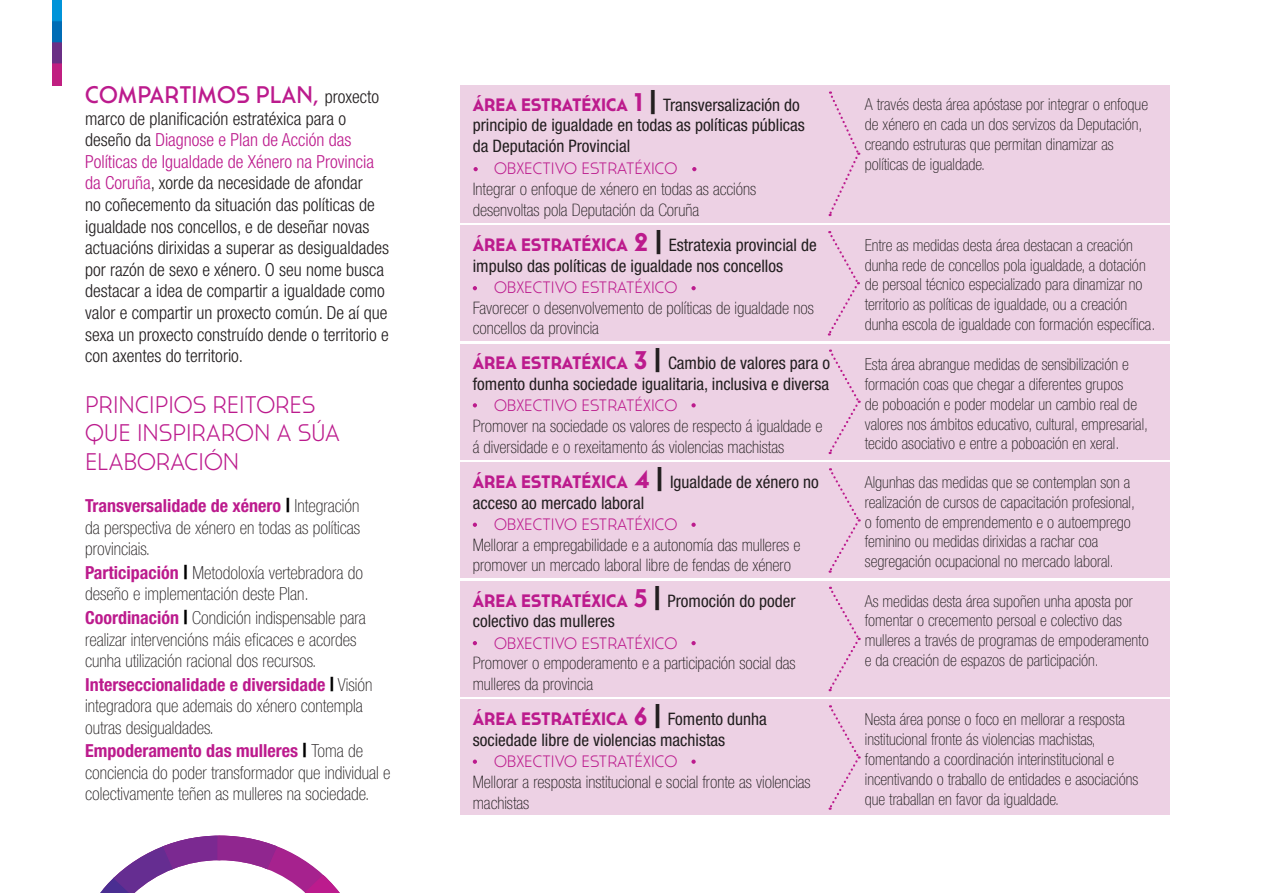
<style>
.page{position:relative;width:1263px;height:893px;background:#fff}
.page>*{position:absolute;margin:0;border:0;box-sizing:border-box;transform-origin:0 0}
.t1{font:300 24px/28.8px "Cassannet Plus";color:#bc1b8d}
.t2{font:24px "Cassannet Plus";color:#bc1b8d}
.t3{font:100 condensed 18px/21.6px "Helvetica Neue LT Std";color:#231f20}
.t4{font:300 condensed 18px/21.6px "Helvetica Neue LT Std";color:#231f20}
.t5{font:700 18px "Cassannet Plus";color:#bc1b8d}
.t6{font:100 condensed 17.25px/20.7px "Helvetica Neue LT Std";color:#231f20}
.t7{font:condensed 17.25px/20.7px "Helvetica Neue LT Std";color:#231f20}
.t8{font:100 condensed 16.5px/19.8px "Helvetica Neue LT Std";color:#231f20}
.t9{font:300 16.5px "Cassannet Plus";color:#bc1b8d}
.s1{font-family:"Helvetica Neue LT Std";font-weight:300;font-stretch:condensed;font-size:18px;color:#231f20}
.s2{color:#bc1b8d}
.s3{font-weight:700;color:#bc1b8d}
.s4{font-weight:700;font-size:19.5px;color:#000}
.s5{font-family:"Cassannet Plus";font-weight:700;font-stretch:normal;font-size:18px;color:#bc1b8d}
.s6{font-family:"Cassannet Plus";font-weight:700;font-stretch:normal;font-size:25.5px;color:#bc1b8d}
.s7{font-family:"Cassannet Plus";font-weight:700;font-stretch:normal;font-size:25.5px}
.s8{font-size:25.5px}
.s9{font-size:25.5px;color:#231f20}
.s10{font-family:"Helvetica Neue LT Std";font-weight:400;font-stretch:condensed;font-size:17.25px;color:#231f20}
</style>
<div class="page">
<svg style="left:100px;top:836px;width:240px;height:57px"></svg>
<div style="left:460px;top:85px;width:709px;height:138px;background:#edd1e4"></div>
<div style="left:460px;top:225px;width:709px;height:116px;background:#edd1e4"></div>
<div style="left:460px;top:344px;width:709px;height:116px;background:#edd1e4"></div>
<div style="left:460px;top:463px;width:709px;height:115px;background:#edd1e4"></div>
<div style="left:460px;top:581px;width:709px;height:116px;background:#edd1e4"></div>
<div style="left:460px;top:700px;width:709px;height:115px;background:#edd1e4"></div>
<svg style="left:828px;top:91px;width:32px;height:125px"></svg>
<svg style="left:827px;top:231px;width:33px;height:105px"></svg>
<svg style="left:828px;top:350px;width:33px;height:104px"></svg>
<svg style="left:828px;top:468px;width:33px;height:105px"></svg>
<svg style="left:828px;top:587px;width:33px;height:104px"></svg>
<svg style="left:828px;top:705px;width:33px;height:105px"></svg>
<svg style="left:473px;top:167px;width:5px;height:4px"></svg>
<svg style="left:473px;top:286px;width:4px;height:4px"></svg>
<svg style="left:473px;top:403px;width:4px;height:4px"></svg>
<svg style="left:473px;top:523px;width:4px;height:4px"></svg>
<svg style="left:473px;top:641px;width:4px;height:4px"></svg>
<svg style="left:473px;top:759px;width:4px;height:5px"></svg>
<svg style="left:692px;top:167px;width:4px;height:4px"></svg>
<svg style="left:691px;top:286px;width:5px;height:4px"></svg>
<svg style="left:691px;top:403px;width:5px;height:4px"></svg>
<svg style="left:691px;top:523px;width:5px;height:4px"></svg>
<svg style="left:691px;top:641px;width:5px;height:4px"></svg>
<svg style="left:691px;top:759px;width:5px;height:5px"></svg>
<img style="left:52px;top:0;width:10px;height:86px">
<h1 class="t2" style="left:85px;top:80px;width:296px">COMPARTIMOS PLAN, <span class="s1">proxecto</span></h1>
<p class="t4" style="left:85px;top:107px;width:306px">marco de planificación estratéxica para o deseño da <span class="s2">Diagnose e Plan de Acción das Políticas de Igualdade de Xénero na Provincia da Coruña</span>, xorde da necesidade de afondar<br>no coñecemento da situación das políticas de igualdade nos concellos, e de deseñar novas actuacións dirixidas a superar as desigualdades por razón de sexo e xénero. O seu nome busca destacar a idea de compartir a igualdade como valor e compartir un proxecto común. De aí que sexa un proxecto construído dende o territorio e con axentes do territorio.</p>
<h1 class="t1" style="left:85px;top:390px;width:256px">PRINCIPIOS REITORES<br>QUE INSPIRARON A SÚA<br>ELABORACIÓN</h1>
<p class="t3" style="left:85px;top:495px;width:277px;text-align:justify"><span class="s3">Transversalidade de xénero</span> <span class="s4">|</span> Integración da perspectiva de xénero en todas as políticas provinciais.</p>
<p class="t3" style="left:85px;top:562px;width:280px"><span class="s3">Participación</span> <span class="s4">|</span> Metodoloxía vertebradora do deseño e implementación deste Plan.</p>
<p class="t3" style="left:85px;top:607px;width:282px"><span class="s3">Coordinación</span> <span class="s4">|</span> Condición indispensable para realizar intervencións máis eficaces e acordes cunha utilización racional dos recursos.</p>
<p class="t3" style="left:85px;top:673px;width:289px"><span class="s3">Interseccionalidade e diversidade</span> <span class="s4">|</span> Visión integradora que ademais do xénero contempla outras desigualdades.</p>
<p class="t3" style="left:85px;top:740px;width:307px"><span class="s3">Empoderamento das mulleres</span> <span class="s4">|</span> Toma de conciencia do poder transformador que individual e colectivamente teñen as mulleres na sociedade.</p>
<p class="t7" style="left:473px;top:94px;width:334px"><span class="s5">ÁREA ESTRATÉXICA</span> <span class="s6">1</span> <span class="s7">|</span> Transversalización do principio de igualdade en todas as políticas públicas da Deputación Provincial</p>
<p class="t9" style="left:494px;top:159px;width:185px">OBXECTIVO ESTRATÉXICO</p>
<p class="t6" style="left:473px;top:178px;width:285px">Integrar o enfoque de xénero en todas as accións desenvoltas pola Deputación da Coruña</p>
<p class="t7" style="left:473px;top:234px;width:346px"><span class="s5">ÁREA ESTRATÉXICA</span> <span class="s6">2</span> <span class="s7">|</span> Estratexia provincial de impulso das políticas de igualdade nos concellos</p>
<p class="t9" style="left:494px;top:277px;width:185px">OBXECTIVO ESTRATÉXICO</p>
<p class="t6" style="left:473px;top:297px;width:343px">Favorecer o desenvolvemento de políticas de igualdade nos concellos da provincia</p>
<p class="t7" style="left:473px;top:353px;width:359px"><span class="s5">ÁREA ESTRATÉXICA</span> <span class="s6">3</span> <span class="s7">|</span> Cambio de valores para o fomento dunha sociedade igualitaria, inclusiva e diversa</p>
<p class="t9" style="left:494px;top:396px;width:185px">OBXECTIVO ESTRATÉXICO</p>
<p class="t6" style="left:473px;top:416px;width:351px">Promover na sociedade os valores de respecto á igualdade e á diversidade e o rexeitamento ás violencias machistas</p>
<p class="t7" style="left:473px;top:471px;width:347px"><span class="s5">ÁREA ESTRATÉXICA</span> <span class="s6">4</span> <span class="s7">|</span> Igualdade de xénero no acceso ao mercado laboral</p>
<p class="t9" style="left:494px;top:515px;width:185px">OBXECTIVO ESTRATÉXICO</p>
<p class="t6" style="left:473px;top:534px;width:329px">Mellorar a empregabilidade e a autonomía das mulleres e promover un mercado laboral libre de fendas de xénero</p>
<p class="t7" style="left:473px;top:590px;width:324px"><span class="s5">ÁREA ESTRATÉXICA</span> <span class="s6">5</span> <span class="s7">|</span> Promoción do poder colectivo das mulleres</p>
<p class="t9" style="left:494px;top:633px;width:185px">OBXECTIVO ESTRATÉXICO</p>
<p class="t6" style="left:473px;top:653px;width:324px">Promover o empoderamento e a participación social das mulleres da provincia</p>
<p class="t5" style="left:473px;top:708px;width:296px">ÁREA ESTRATÉXICA <span class="s8">6</span> <span class="s9">|</span> <span class="s10">Fomento dunha</span></p>
<p class="t7" style="left:473px;top:729px;width:254px">sociedade libre de violencias machistas</p>
<p class="t9" style="left:494px;top:752px;width:185px">OBXECTIVO ESTRATÉXICO</p>
<p class="t6" style="left:473px;top:771px;width:339px">Mellorar a resposta institucional e social fronte as violencias machistas</p>
<p class="t8" style="left:865px;top:94px;width:285px">A través desta área apóstase por integrar o enfoque de xénero en cada un dos servizos da Deputación, creando estruturas que permitan dinamizar as políticas de igualdade.</p>
<p class="t8" style="left:865px;top:235px;width:292px">Entre as medidas desta área destacan a creación dunha rede de concellos pola igualdade, a dotación de persoal técnico especializado para dinamizar no territorio as políticas de igualdade, ou a creación dunha escola de igualdade con formación específica.</p>
<p class="t8" style="left:865px;top:354px;width:285px">Esta área abrangue medidas de sensibilización e formación coas que chegar a diferentes grupos<br>de poboación e poder modelar un cambio real de valores nos ámbitos educativo, cultural, empresarial, tecido asociativo e entre a poboación en xeral.</p>
<p class="t8" style="left:865px;top:472px;width:272px">Algunhas das medidas que se contemplan son a realización de cursos de capacitación profesional, o fomento de emprendemento e o autoemprego feminino ou medidas dirixidas a rachar coa segregación ocupacional no mercado laboral.</p>
<p class="t8" style="left:865px;top:591px;width:285px">As medidas desta área supoñen unha aposta por fomentar o crecemento persoal e colectivo das mulleres a través de programas de empoderamento e da creación de espazos de participación.</p>
<p class="t8" style="left:865px;top:709px;width:275px">Nesta área ponse o foco en mellorar a resposta institucional fronte ás violencias machistas, fomentando a coordinación interinstitucional e incentivando o traballo de entidades e asociacións que traballan en favor da igualdade.</p>
</div>
